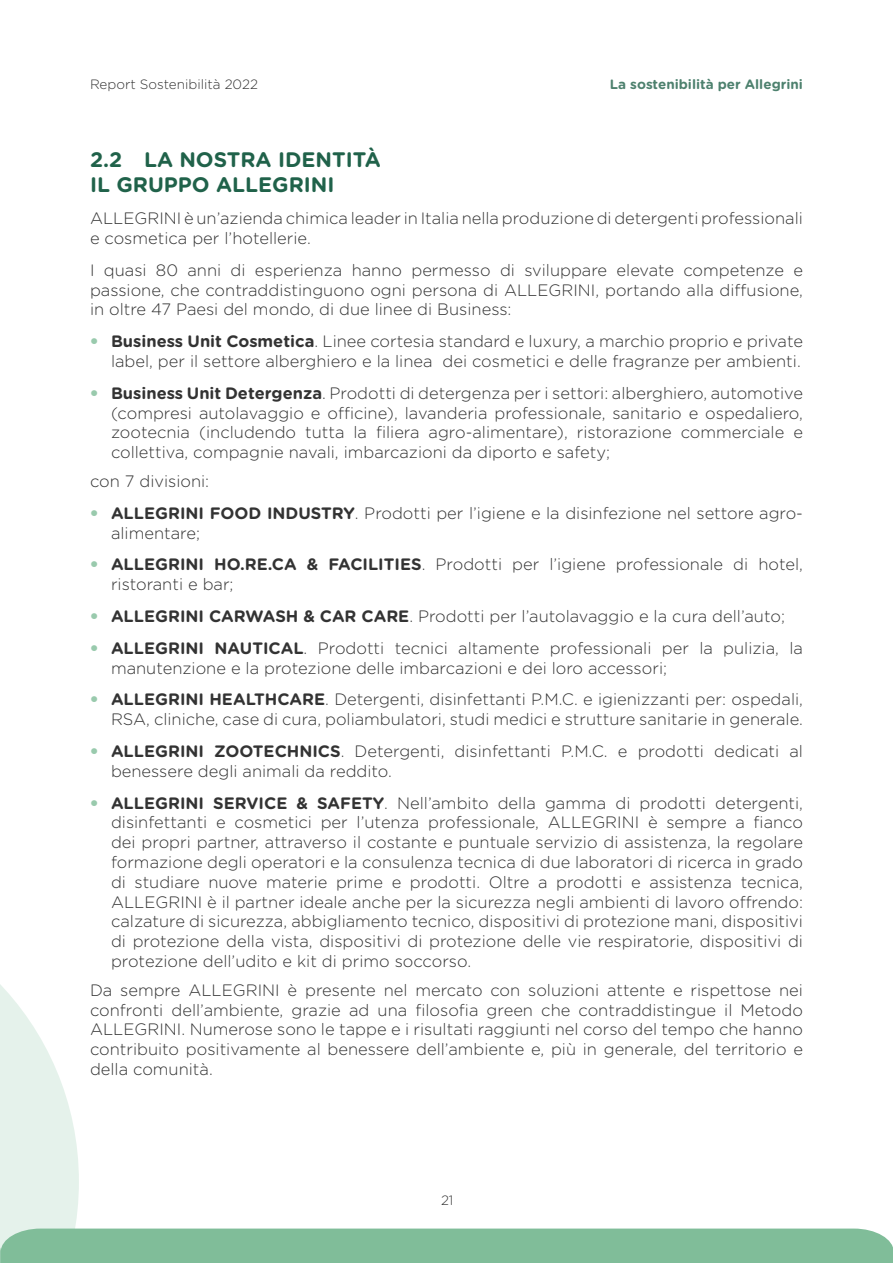
<style>
.page{position:relative;width:893px;height:1263px;background:#fff}
.page>*{position:absolute;margin:0;border:0;box-sizing:border-box;transform-origin:0 0}
.Corpo_testo{font:700 21px/25.5px "Gotham Rounded";color:#20624a}
.Corpo_testo-2{font:300 16.5px/19.8px "Gotham Rounded";color:#333}
.Corpo_Testo_Tabelle{font:700 13.5px "Gotham Rounded";color:#4d816e}
.Corpo_Testo_Tabelle-2{font:300 13.5px "Gotham Rounded";color:#333}
.s1{font-family:"Helvetica Neue";font-weight:700;color:#99caad}
.s2{font-weight:700}
</style>
<div class="page">
<svg style="left:0;top:984px;width:893px;height:279px"></svg>
<p class="Corpo_Testo_Tabelle-2" style="left:90px;top:75px;width:170px">Report Sostenibilità 2022</p>
<p class="Corpo_Testo_Tabelle" style="left:610px;top:75px;width:195px">La sostenibilità per Allegrini</p>
<p class="Corpo_testo" style="left:90px;top:146px;width:292px">2.2 LA NOSTRA IDENTITÀ<br>IL GRUPPO ALLEGRINI</p>
<p class="Corpo_testo-2" style="left:90px;top:208px;width:714px">ALLEGRINI è un’azienda chimica leader in Italia nella produzione di detergenti professionali e cosmetica per l’hotellerie.</p>
<p class="Corpo_testo-2" style="left:90px;top:259px;width:714px;text-align:justify">I quasi 80 anni di esperienza hanno permesso di sviluppare elevate competenze e passione, che contraddistinguono ogni persona di ALLEGRINI, portando alla diffusione, in oltre 47 Paesi del mondo, di due linee di Business:</p>
<p class="Corpo_testo-2" style="left:90px;top:331px;width:714px;text-align:right"><span class="s1">•</span> <span class="s2">Business Unit Cosmetica</span>. Linee cortesia standard e luxury, a marchio proprio e private label, per il settore alberghiero e la linea dei cosmetici e delle fragranze per ambienti.</p>
<p class="Corpo_testo-2" style="left:111px;top:382px;width:693px;text-align:justify;text-indent:-21px"><span class="s1">•</span> <span class="s2">Business Unit Detergenza</span>. Prodotti di detergenza per i settori: alberghiero, automotive (compresi autolavaggio e officine), lavanderia professionale, sanitario e ospedaliero, zootecnia (includendo tutta la filiera agro-alimentare), ristorazione commerciale e collettiva, compagnie navali, imbarcazioni da diporto e safety;</p>
<p class="Corpo_testo-2" style="left:90px;top:470px;width:121px">con 7 divisioni:</p>
<p class="Corpo_testo-2" style="left:111px;top:502px;width:693px;text-indent:-21px"><span class="s1">•</span> <span class="s2">ALLEGRINI FOOD INDUSTRY</span>. Prodotti per l’igiene e la disinfezione nel settore agro&shy;alimentare;</p>
<p class="Corpo_testo-2" style="left:111px;top:554px;width:693px;text-indent:-21px"><span class="s1">•</span> <span class="s2">ALLEGRINI HO.RE.CA &amp; FACILITIES</span>. Prodotti per l’igiene professionale di hotel, ristoranti e bar;</p>
<p class="Corpo_testo-2" style="left:90px;top:605px;width:696px"><span class="s1">•</span> <span class="s2">ALLEGRINI CARWASH &amp; CAR CARE</span>. Prodotti per l’autolavaggio e la cura dell’auto;</p>
<p class="Corpo_testo-2" style="left:111px;top:637px;width:693px;text-indent:-21px"><span class="s1">•</span> <span class="s2">ALLEGRINI NAUTICAL</span>. Prodotti tecnici altamente professionali per la pulizia, la manutenzione e la protezione delle imbarcazioni e dei loro accessori;</p>
<p class="Corpo_testo-2" style="left:90px;top:689px;width:714px;text-align:right"><span class="s1">•</span> <span class="s2">ALLEGRINI HEALTHCARE</span>. Detergenti, disinfettanti P.M.C. e igienizzanti per: ospedali,<br>RSA, cliniche, case di cura, poliambulatori, studi medici e strutture sanitarie in generale.</p>
<p class="Corpo_testo-2" style="left:111px;top:740px;width:693px;text-indent:-21px"><span class="s1">•</span> <span class="s2">ALLEGRINI ZOOTECHNICS</span>. Detergenti, disinfettanti P.M.C. e prodotti dedicati al benessere degli animali da reddito.</p>
<p class="Corpo_testo-2" style="left:111px;top:792px;width:693px;text-align:justify;text-indent:-21px"><span class="s1">•</span> <span class="s2">ALLEGRINI SERVICE &amp; SAFETY</span>. Nell’ambito della gamma di prodotti detergenti, disinfettanti e cosmetici per l’utenza professionale, ALLEGRINI è sempre a fianco dei propri partner, attraverso il costante e puntuale servizio di assistenza, la regolare formazione degli operatori e la consulenza tecnica di due laboratori di ricerca in grado di studiare nuove materie prime e prodotti. Oltre a prodotti e assistenza tecnica, ALLEGRINI è il partner ideale anche per la sicurezza negli ambienti di lavoro offrendo: calzature di sicurezza, abbigliamento tecnico, dispositivi di protezione mani, dispositivi di protezione della vista, dispositivi di protezione delle vie respiratorie, dispositivi di protezione dell’udito e kit di primo soccorso.</p>
<p class="Corpo_testo-2" style="left:90px;top:979px;width:714px;text-align:justify">Da sempre ALLEGRINI è presente nel mercato con soluzioni attente e rispettose nei confronti dell’ambiente, grazie ad una filosofia green che contraddistingue il Metodo ALLEGRINI. Numerose sono le tappe e i risultati raggiunti nel corso del tempo che hanno contribuito positivamente al benessere dell’ambiente e, più in generale, del territorio e della comunità.</p>
<p class="Corpo_Testo_Tabelle-2" style="left:441px;top:1191px;width:14px">21</p>
</div>
